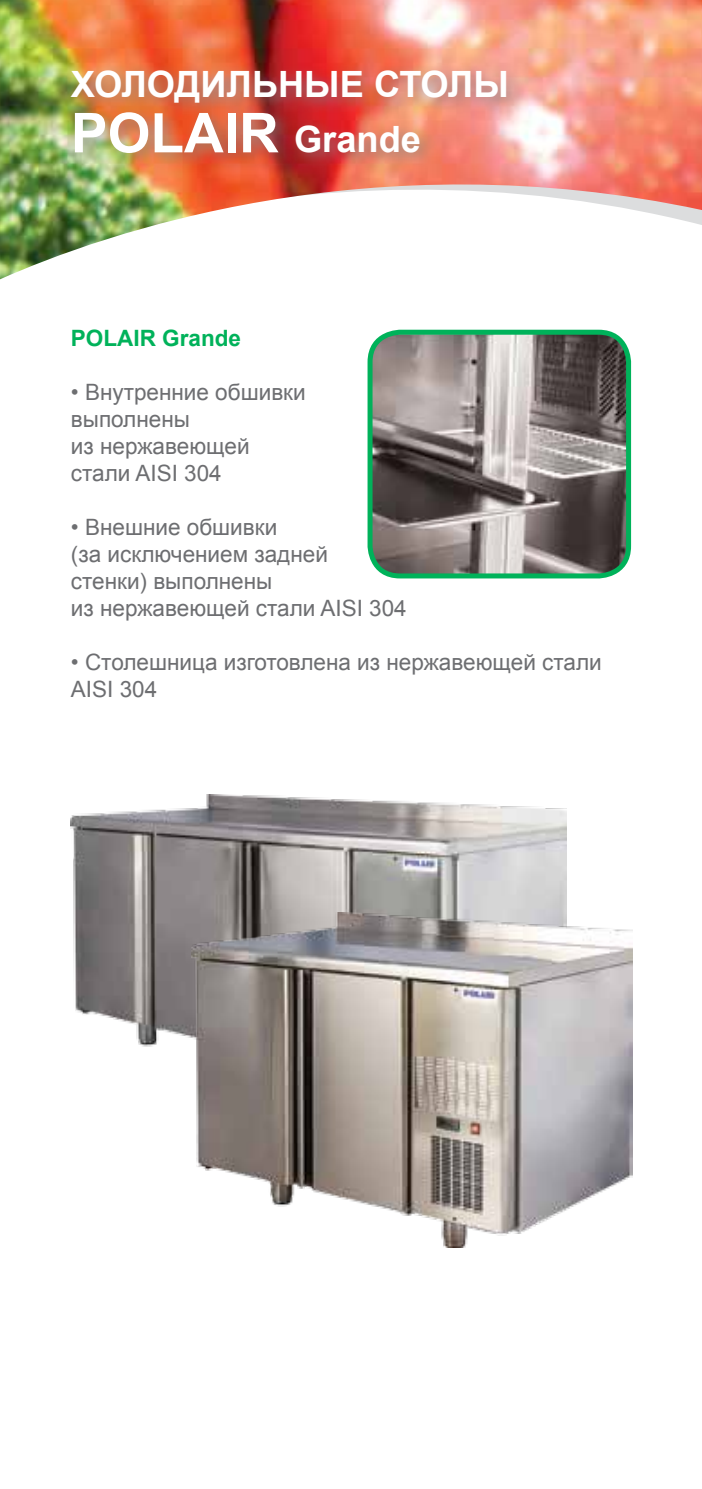
<style>
.page{position:relative;width:702px;height:1489px;background:#fff}
.page>*{position:absolute;margin:0;border:0;box-sizing:border-box;transform-origin:0 0}
.t1{font:700 55px "Arial";color:#fff}
.t2{font:700 36.25px "Arial";color:#fff}
.t3{font:22.5px/27px "Arial";color:#6d6e71}
.t4{font:700 22.5px "Arial";color:#00b25a}
.s1{font-size:36.25px}
</style>
<div class="page">
<img style="left:0;top:0;width:702px;height:279px">
<div style="left:64px;top:63px;width:460px;height:109px;background:#808285;opacity:.75"></div>
<img style="left:71px;top:794px;width:496px;height:253px">
<img style="left:192px;top:912px;width:440px;height:335px">
<img style="left:373px;top:332px;width:255px;height:244px">
<div style="left:367px;top:330px;width:264px;height:248px;border:5px solid #00b25a;border-radius:30px"></div>
<h2 class="t2" style="left:71px;top:61px;width:439px">ХОЛОДИЛЬНЫЕ СТОЛЫ</h2>
<h1 class="t1" style="left:71px;top:97px;width:351px">POLAIR <span class="s1">Grande</span></h1>
<p class="t4" style="left:71px;top:323px;width:172px">POLAIR Grande</p>
<p class="t3" style="left:71px;top:379px;width:236px">• Внутренние обшивки выполнены<br>из нержавеющей стали AISI 304</p>
<p class="t3" style="left:71px;top:514px;width:337px">• Внешние обшивки<br>(за исключением задней стенки) выполнены<br>из нержавеющей стали AISI 304</p>
<p class="t3" style="left:71px;top:649px;width:532px">• Столешница изготовлена из нержавеющей стали<br>AISI 304</p>
</div>
